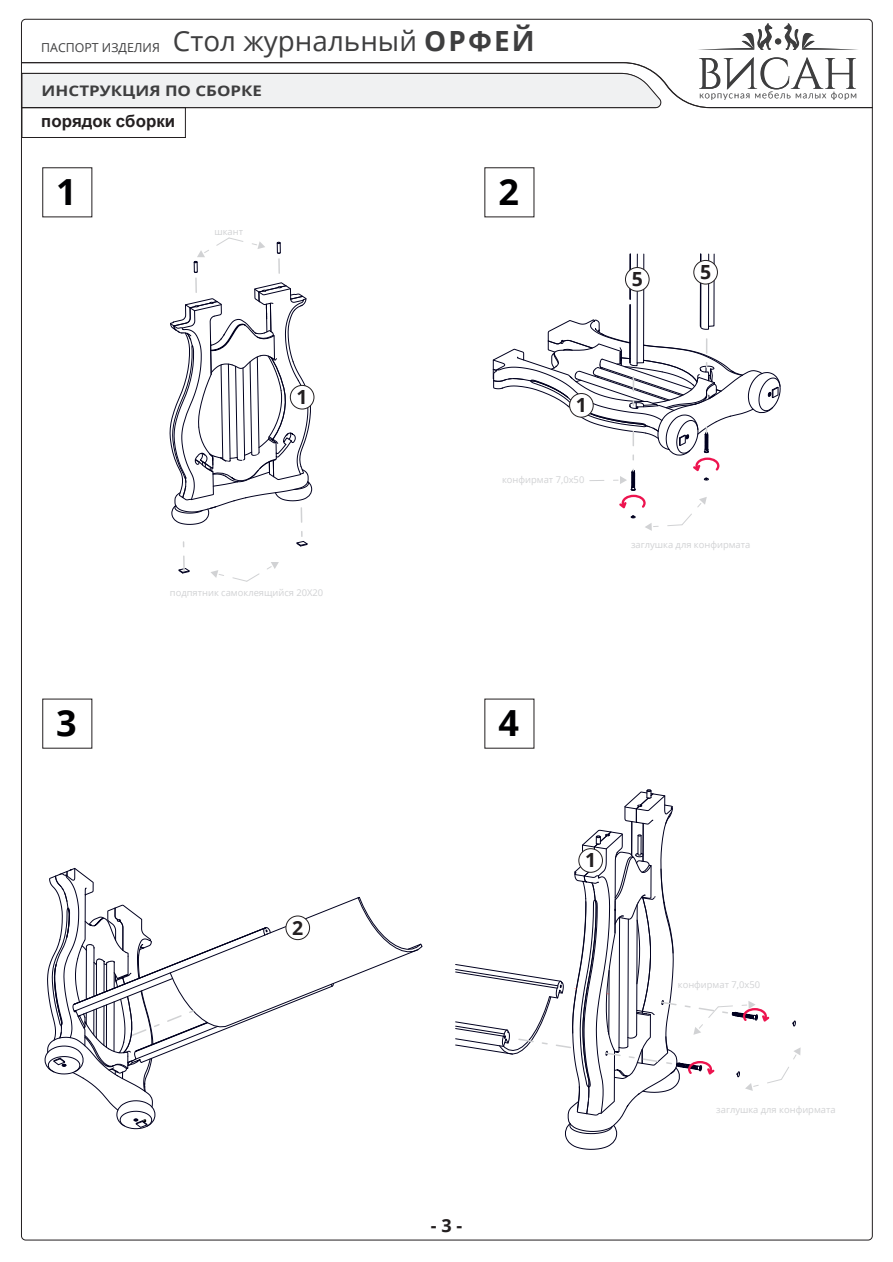
<style>
.page{position:relative;width:893px;height:1262px;background:#fff}
.page>*{position:absolute;margin:0;border:0;box-sizing:border-box;transform-origin:0 0}
.t1{font:700 36px "Open Sans";color:#000002}
.t2{font:27.75px "Open Sans";color:#3e3e3f}
.t3{font:700 19.5px "Open Sans";color:#231f20}
.t4{font:700 18px "Open Sans";color:#231f20}
.t5{font:700 16.8px "Arial";color:#231f20}
.t6{font:700 14.55px "Open Sans";color:#3e3e3f;scale:1.16 1}
.t7{font:12.3px "Open Sans";color:#3e3e3f}
.t8{font:9.3px "Open Sans";color:#d1d2d4}
.s1{font-weight:700}
</style>
<div class="page">
<svg style="left:698px;top:23px;width:160px;height:27px"></svg>
<svg style="left:23px;top:57px;width:850px;height:51px"></svg>
<div style="left:22px;top:107px;width:163px;height:31px;border:1px solid #231f20"></div>
<svg style="left:169px;top:237px;width:143px;height:345px"></svg>
<div style="left:290px;top:385px;width:24px;height:24px;background:#fff;border-radius:50%"></div>
<div style="left:290px;top:385px;width:24px;height:24px;border:1px solid #231f20;border-radius:50%"></div>
<svg style="left:492px;top:253px;width:289px;height:278px"></svg>
<div style="left:569px;top:393px;width:24px;height:24px;background:#fff;border-radius:50%"></div>
<div style="left:569px;top:393px;width:24px;height:24px;border:1px solid #231f20;border-radius:50%"></div>
<div style="left:625px;top:267px;width:24px;height:24px;background:#fff;border-radius:50%"></div>
<div style="left:625px;top:267px;width:24px;height:25px;border:1px solid #231f20;border-radius:50%"></div>
<div style="left:693px;top:260px;width:24px;height:24px;background:#fff;border-radius:50%"></div>
<div style="left:693px;top:260px;width:25px;height:24px;border:1px solid #231f20;border-radius:50%"></div>
<svg style="left:44px;top:867px;width:379px;height:374px"></svg>
<div style="left:286px;top:916px;width:23px;height:23px;background:#fff;border-radius:50%"></div>
<div style="left:285px;top:915px;width:25px;height:25px;border:1px solid #231f20;border-radius:50%"></div>
<svg style="left:455px;top:789px;width:345px;height:361px"></svg>
<div style="left:579px;top:848px;width:23px;height:24px;background:#fff;border-radius:50%"></div>
<div style="left:578px;top:848px;width:25px;height:24px;border:1px solid #231f20;border-radius:50%"></div>
<h2 class="t2" style="left:173px;top:22px;width:363px">Стол журнальный <span class="s1">ОРФЕЙ</span></h2>
<h3 class="t7" style="left:41px;top:39px;width:120px">ПАСПОРТ ИЗДЕЛИЯ</h3>
<h3 class="t6" style="left:38px;top:80px;width:191px">ИНСТРУКЦИЯ ПО СБОРКЕ</h3>
<h3 class="t6" style="left:42px;top:80px;width:191px">ИНСТРУКЦИЯ ПО СБОРКЕ</h3>
<h3 class="t5" style="left:41px;top:110px;width:135px">порядок сборки</h3>
<h1 class="t1" style="left:56px;top:166px;width:22px">1</h1>
<h1 class="t1" style="left:498px;top:166px;width:22px">2</h1>
<p class="t8" style="left:214px;top:225px;width:30px">шкант</p>
<h3 class="t3" style="left:296px;top:383px;width:13px">1</h3>
<p class="t8" style="left:170px;top:586px;width:155px">подпятник самоклеящийся 20X20</p>
<h3 class="t3" style="left:576px;top:391px;width:13px">1</h3>
<p class="t8" style="left:502px;top:473px;width:84px">конфирмат 7,0x50</p>
<h1 class="t1" style="left:56px;top:698px;width:22px">3</h1>
<h1 class="t1" style="left:498px;top:698px;width:22px">4</h1>
<h3 class="t3" style="left:631px;top:265px;width:13px">5</h3>
<h3 class="t3" style="left:700px;top:258px;width:13px">5</h3>
<p class="t8" style="left:631px;top:538px;width:121px">заглушка для конфирмата</p>
<h3 class="t3" style="left:292px;top:913px;width:13px">2</h3>
<h3 class="t4" style="left:431px;top:1212px;width:33px">- 3 -</h3>
<h3 class="t3" style="left:585px;top:846px;width:13px">1</h3>
<p class="t8" style="left:677px;top:977px;width:84px">конфирмат 7,0x50</p>
<p class="t8" style="left:716px;top:1103px;width:121px">заглушка для конфирмата</p>
</div>
